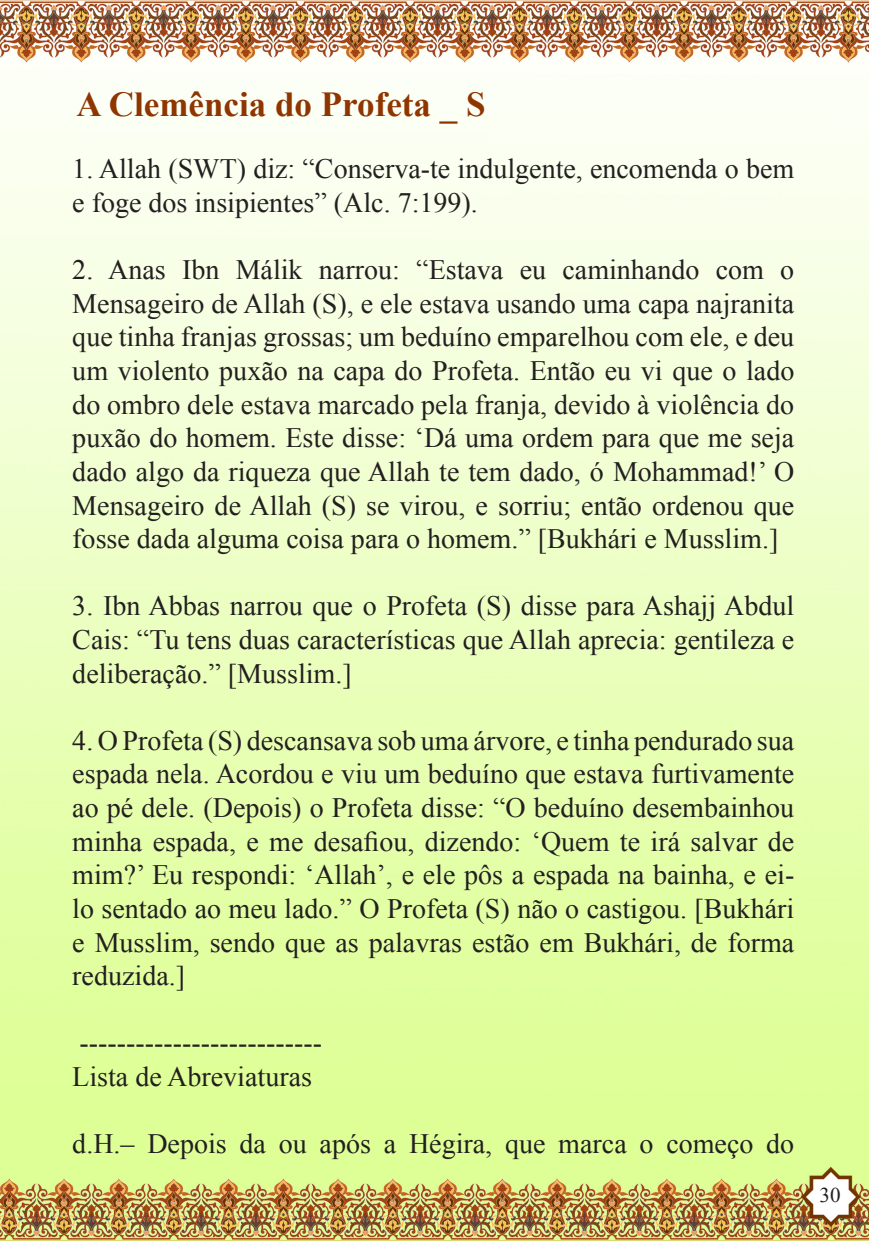
<style>
.page{position:relative;width:869px;height:1241px;background:#fff}
.page>*{position:absolute;margin:0;border:0;box-sizing:border-box;transform-origin:0 0}
.t1{font:700 35px "Times New Roman";color:#8f3500}
.t2{font:28px/33.6px "Times New Roman";color:#231f20;text-align:justify}
.t3{font:21px "Sylfaen";color:#000}
.t4{font:21px "Times New Roman";color:#231f20}
</style>
<div class="page">
<img style="left:0;top:0;width:868px;height:1240px">
<p class="t1" style="left:77px;top:80px;width:410px">A Clemência do Profeta _ S</p>
<p class="t2" style="left:72px;top:152px;width:723px">1. Allah (SWT) diz: “Conserva-te indulgente, encomenda o bem e foge dos insipientes” (Alc. 7:199).</p>
<p class="t2" style="left:72px;top:252px;width:723px">2. Anas Ibn Málik narrou: “Estava eu caminhando com o Mensageiro de Allah (S), e ele estava usando uma capa najranita que tinha franjas grossas; um beduíno emparelhou com ele, e deu um violento puxão na capa do Profeta. Então eu vi que o lado do ombro dele estava marcado pela franja, devido à violência do puxão do homem. Este disse: ‘Dá uma ordem para que me seja dado algo da riqueza que Allah te tem dado, ó Mohammad!’ O Mensageiro de Allah (S) se virou, e sorriu; então ordenou que fosse dada alguma coisa para o homem.” [Bukhári e Musslim.]</p>
<p class="t2" style="left:72px;top:588px;width:723px">3. Ibn Abbas narrou que o Profeta (S) disse para Ashajj Abdul Cais: “Tu tens duas características que Allah aprecia: gentileza e deliberação.” [Musslim.]</p>
<p class="t2" style="left:72px;top:723px;width:723px">4. O Profeta (S) descansava sob uma árvore, e tinha pendurado sua espada nela. Acordou e viu um beduíno que estava furtivamente ao pé dele. (Depois) o Profeta disse: “O beduíno desembainhou minha espada, e me desafiou, dizendo: ‘Quem te irá salvar de mim?’ Eu respondi: ‘Allah’, e ele pôs a espada na bainha, e ei&shy;lo sentado ao meu lado.” O Profeta (S) não o castigou. [Bukhári e Musslim, sendo que as palavras estão em Bukhári, de forma reduzida.]</p>
<p class="t2" style="left:72px;top:1025px;width:251px">--------------------------<br>Lista de Abreviaturas</p>
<p class="t3" style="left:41px;top:1119px;width:232px">The Prophet as a Husband</p>
<p class="t2" style="left:72px;top:1126px;width:723px">d.H.– Depois da ou após a Hégira, que marca o começo do</p>
<p class="t4" style="left:819px;top:1180px;width:22px">30</p>
</div>
